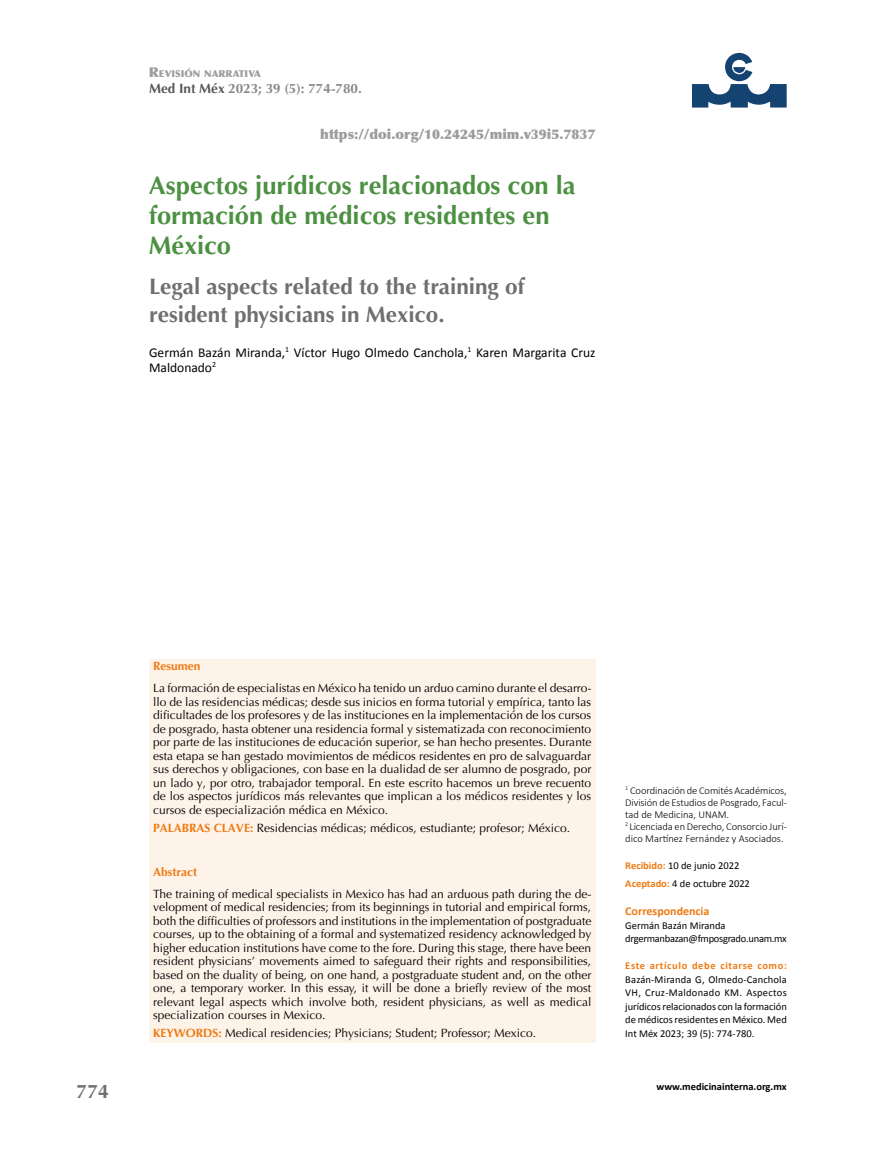
<style>
.page{position:relative;width:893px;height:1149px;background:#fff}
.page>*{position:absolute;margin:0;border:0;box-sizing:border-box;transform-origin:0 0}
.t1{font:700 25.5px/30px "Optima";color:#4b9141}
.t2{font:700 22.5px/28.5px "Optima";color:#706f6f}
.t3{font:700 19.5px "Optima";color:#706f6f}
.t4{font:13.5px/15px "Calibri";color:#000}
.t5{font:900 13.5px "Optima";color:#9d9d9c}
.t6{font:700 13.5px "Optima";color:#878787}
.t7{font:12px/13.5px "Optima";color:#000;text-align:justify}
.t8{font:700 12px "Optima";color:#ef7a13}
.t9{font:700 12px "Calibri";color:#ef7a13}
.t10{font:10.5px/13.5px "Calibri";letter-spacing:-.005em;color:#000;text-align:justify}
.t11{font:300 10.5px/12px "Calibri";letter-spacing:-.005em;color:#000}
.t12{font:10.5px/13.5px "Calibri";letter-spacing:-.025em;color:#000}
.t13{font:700 10.5px "Calibri";letter-spacing:.055em;color:#ef7a13}
.t14{font:700 10.5px "Calibri";color:#000}
.t15{font:900 9.45px "Optima";color:#9d9d9c}
.s1{font-size:13.5px}
.s2{color:#575756}
.s3{font-weight:700;color:#ef7a13}
</style>
<div class="page">
<svg style="left:692px;top:53px;width:95px;height:54px"></svg>
<div style="left:149px;top:659px;width:446px;height:383px;background:#fef3e9"></div>
<p class="t15" style="left:149px;top:68px;width:113px"><span class="s1">R</span>EVISIÓN NARRATIVA</p>
<p class="t6" style="left:149px;top:80px;width:214px"><span class="s2">Med Int Méx</span> 2023; 39 (5): 774-780.</p>
<p class="t5" style="left:320px;top:126px;width:277px">https://doi.org/10.24245/mim.v39i5.7837</p>
<h1 class="t1" style="left:149px;top:170px;width:428px">Aspectos jurídicos relacionados con la formación de médicos residentes en<br>México</h1>
<h2 class="t2" style="left:149px;top:272px;width:377px">Legal aspects related to the training of resident physicians in Mexico.</h2>
<p class="t4" style="left:149px;top:344px;width:448px">Germán Bazán Miranda,<sup>1</sup> Víctor Hugo Olmedo Canchola,<sup>1</sup> Karen Margarita Cruz<br>Maldonado<sup>2</sup></p>
<p class="t8" style="left:153px;top:659px;width:49px">Resumen</p>
<p class="t7" style="left:153px;top:681px;width:440px">La formación de especialistas en México ha tenido un arduo camino durante el desarro&shy;llo de las residencias médicas; desde sus inicios en forma tutorial y empírica, tanto las dificultades de los profesores y de las instituciones en la implementación de los cursos de posgrado, hasta obtener una residencia formal y sistematizada con reconocimiento por parte de las instituciones de educación superior, se han hecho presentes. Durante esta etapa se han gestado movimientos de médicos residentes en pro de salvaguardar sus derechos y obligaciones, con base en la dualidad de ser alumno de posgrado, por un lado y, por otro, trabajador temporal. En este escrito hacemos un breve recuento de los aspectos jurídicos más relevantes que implican a los médicos residentes y los cursos de especialización médica en México.</p>
<p class="t7" style="left:153px;top:820px;width:418px"><span class="s3">PALABRAS CLAVE:</span> Residencias médicas; médicos, estudiante; profesor; México.</p>
<p class="t8" style="left:153px;top:864px;width:45px">Abstract</p>
<p class="t7" style="left:153px;top:886px;width:440px">The training of medical specialists in Mexico has had an arduous path during the de&shy;velopment of medical residencies; from its beginnings in tutorial and empirical forms, both the difficulties of professors and institutions in the implementation of postgraduate courses, up to the obtaining of a formal and systematized residency acknowledged by higher education institutions have come to the fore. During this stage, there have been resident physicians’ movements aimed to safeguard their rights and responsibilities, based on the duality of being, on one hand, a postgraduate student and, on the other one, a temporary worker. In this essay, it will be done a briefly review of the most relevant legal aspects which involve both, resident physicians, as well as medical specialization courses in Mexico.</p>
<p class="t7" style="left:153px;top:1026px;width:384px"><span class="s3">KEYWORDS:</span> Medical residencies; Physicians; Student; Professor; Mexico.</p>
<p class="t11" style="left:625px;top:783px;width:163px"><sup>1</sup> Coordinación de Comités Académicos, División de Estudios de Posgrado, Facul&shy;tad de Medicina, UNAM.<br><sup>2</sup> Licenciada en Derecho, Consorcio Jurí&shy;dico Martínez Fernández y Asociados.</p>
<p class="t10" style="left:625px;top:855px;width:126px;line-height:18px"><span class="s3">Recibido:</span> 10 de junio 2022<br><span class="s3">Aceptado:</span> 4 de octubre 2022</p>
<p class="t9" style="left:625px;top:903px;width:86px">Correspondencia</p>
<p class="t12" style="left:625px;top:917px;width:163px">Germán Bazán Miranda drgermanbazan@fmposgrado.unam.mx</p>
<p class="t13" style="left:625px;top:958px;width:163px">Este artículo debe citarse como:</p>
<p class="t10" style="left:625px;top:971px;width:163px">Bazán-Miranda G, Olmedo-Canchola VH, Cruz-Maldonado KM. Aspectos jurídicos relacionados con la formación de médicos residentes en México. Med Int Méx 2023; 39 (5): 774-780.</p>
<h3 class="t3" style="left:77px;top:1079px;width:34px">774</h3>
<p class="t14" style="left:656px;top:1079px;width:132px">www.medicinainterna.org.mx</p>
</div>
